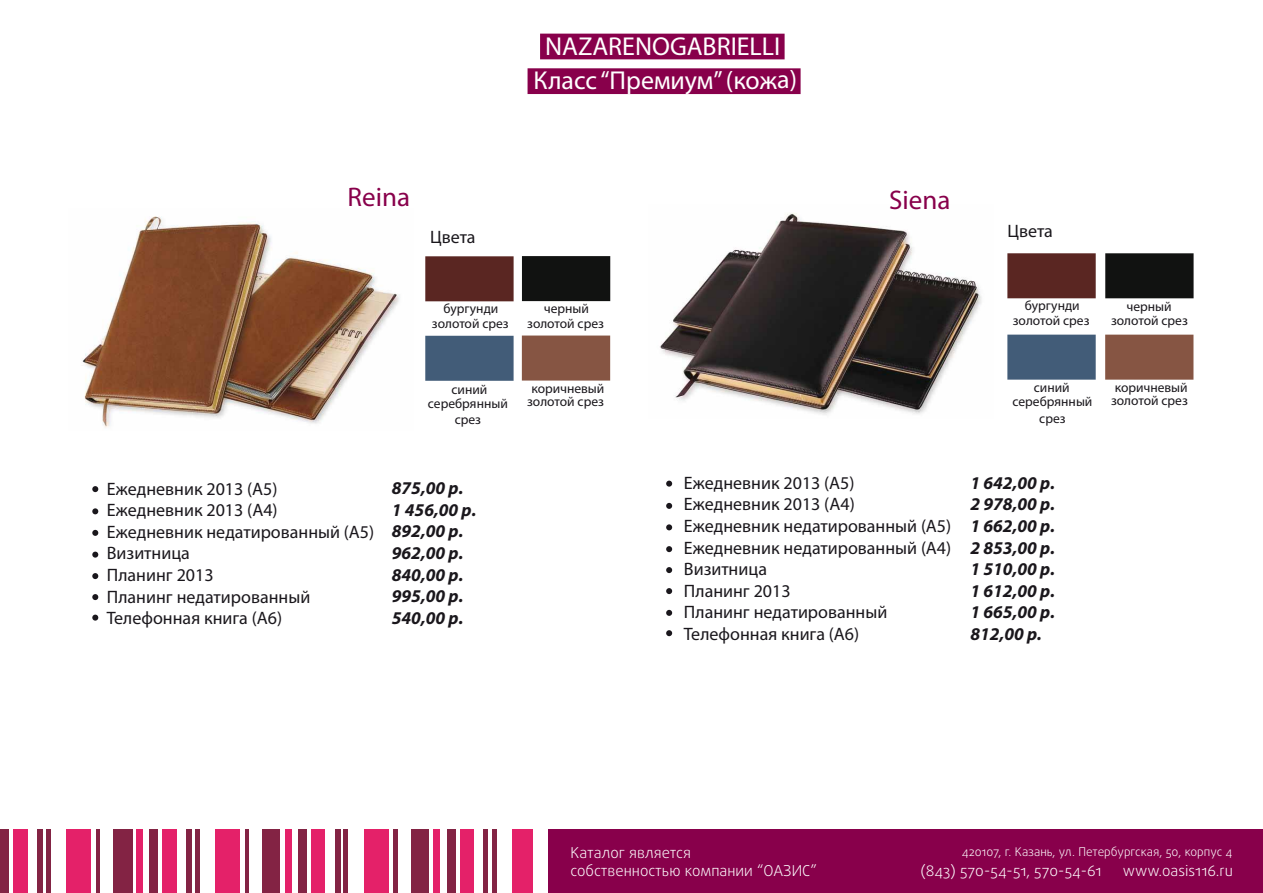
<style>
.page{position:relative;width:1263px;height:893px;background:#fff}
.page>*{position:absolute;margin:0;border:0;box-sizing:border-box;transform-origin:0 0}
.t1{font:27px "Myriad Pro";color:#88004b}
.t2{font:25.95px/33.8px "Myriad Pro";color:#fff;text-align:center}
.t3{font:18px/21.6px "Myriad Pro";color:#1a171c}
.t4{font:italic 700 18px/21.6px "Myriad Pro";color:#1a171c}
.t5{font:300 15px/18px "Daxline Pro";color:#fff}
.t6{font:13.5px/16.2px "Myriad Pro";color:#1a171c;text-align:center}
.t7{font:300 12px "Daxline Pro";color:#fff}
</style>
<div class="page">
<img style="left:660px;top:213px;width:322px;height:202px">
<div style="left:527px;top:68px;width:274px;height:26px;background:#88004b"></div>
<div style="left:540px;top:34px;width:245px;height:25px;background:#88004b"></div>
<div style="left:1007px;top:253px;width:89px;height:45px;background:#5a2622"></div>
<div style="left:1007px;top:335px;width:89px;height:45px;background:#425c78"></div>
<div style="left:1105px;top:253px;width:88px;height:45px;background:#111211"></div>
<div style="left:1105px;top:335px;width:88px;height:45px;background:#865543"></div>
<div style="left:549px;top:829px;width:714px;height:64px;background:#88004b"></div>
<hr style="left:46px;top:829px;width:4px;height:64px;background:#832344">
<div style="left:66px;top:829px;width:25px;height:64px;background:#e42169"></div>
<div style="left:113px;top:829px;width:19px;height:64px;background:#832344"></div>
<div style="left:0;top:829px;width:9px;height:64px;background:#832344"></div>
<div style="left:13px;top:829px;width:15px;height:64px;background:#e42169"></div>
<hr style="left:96px;top:829px;width:4px;height:64px;background:#832344">
<div style="left:37px;top:829px;width:6px;height:64px;background:#832344"></div>
<div style="left:137px;top:829px;width:6px;height:64px;background:#e42169"></div>
<hr style="left:195px;top:829px;width:4px;height:64px;background:#832344">
<div style="left:215px;top:829px;width:25px;height:64px;background:#e42169"></div>
<div style="left:262px;top:829px;width:18px;height:64px;background:#832344"></div>
<div style="left:149px;top:829px;width:9px;height:64px;background:#832344"></div>
<div style="left:162px;top:829px;width:15px;height:64px;background:#e42169"></div>
<hr style="left:245px;top:829px;width:4px;height:64px;background:#832344">
<div style="left:186px;top:829px;width:5px;height:64px;background:#832344"></div>
<div style="left:285px;top:829px;width:7px;height:64px;background:#e42169"></div>
<hr style="left:344px;top:829px;width:4px;height:64px;background:#832344">
<div style="left:364px;top:829px;width:24px;height:64px;background:#e42169"></div>
<div style="left:411px;top:829px;width:18px;height:64px;background:#832344"></div>
<div style="left:298px;top:829px;width:9px;height:64px;background:#832344"></div>
<div style="left:311px;top:829px;width:14px;height:64px;background:#e42169"></div>
<hr style="left:393px;top:829px;width:4px;height:64px;background:#832344">
<div style="left:335px;top:829px;width:5px;height:64px;background:#832344"></div>
<div style="left:433px;top:829px;width:7px;height:64px;background:#e42169"></div>
<hr style="left:493px;top:829px;width:4px;height:64px;background:#832344">
<div style="left:513px;top:829px;width:20px;height:64px;background:#e42169"></div>
<div style="left:447px;top:829px;width:9px;height:64px;background:#832344"></div>
<div style="left:460px;top:829px;width:14px;height:64px;background:#e42169"></div>
<hr style="left:484px;top:829px;width:4px;height:64px;background:#832344">
<svg style="left:92px;top:486px;width:6px;height:6px"></svg>
<svg style="left:92px;top:508px;width:6px;height:6px"></svg>
<svg style="left:92px;top:530px;width:6px;height:6px"></svg>
<svg style="left:92px;top:552px;width:6px;height:6px"></svg>
<svg style="left:666px;top:481px;width:6px;height:6px"></svg>
<svg style="left:666px;top:503px;width:6px;height:6px"></svg>
<svg style="left:666px;top:524px;width:6px;height:6px"></svg>
<svg style="left:666px;top:546px;width:6px;height:6px"></svg>
<svg style="left:666px;top:567px;width:6px;height:6px"></svg>
<img style="left:82px;top:216px;width:318px;height:212px">
<svg style="left:92px;top:573px;width:6px;height:6px"></svg>
<svg style="left:92px;top:594px;width:6px;height:6px"></svg>
<svg style="left:92px;top:615px;width:6px;height:6px"></svg>
<svg style="left:666px;top:588px;width:6px;height:6px"></svg>
<svg style="left:666px;top:610px;width:6px;height:6px"></svg>
<svg style="left:666px;top:630px;width:6px;height:6px"></svg>
<div style="left:425px;top:256px;width:89px;height:45px;background:#5a2622"></div>
<div style="left:425px;top:336px;width:89px;height:45px;background:#425c78"></div>
<div style="left:522px;top:256px;width:88px;height:45px;background:#111211"></div>
<div style="left:522px;top:336px;width:88px;height:45px;background:#865543"></div>
<h2 class="t2" style="left:534px;top:29px;width:265px">NAZARENOGABRIELLI<br>Класс “Премиум” (кожа)</h2>
<h1 class="t1" style="left:348px;top:180px;width:64px">Reina</h1>
<p class="t3" style="left:430px;top:226px;width:47px">Цвета</p>
<p class="t6" style="left:443px;top:301px;width:56px">бургунди</p>
<p class="t6" style="left:544px;top:300px;width:47px">черный</p>
<p class="t6" style="left:432px;top:315px;width:78px">золотой срез</p>
<p class="t6" style="left:527px;top:315px;width:78px">золотой срез</p>
<p class="t6" style="left:531px;top:380px;width:75px">коричневый</p>
<p class="t6" style="left:451px;top:381px;width:37px">синий</p>
<p class="t6" style="left:428px;top:395px;width:81px">серебрянный срез</p>
<p class="t6" style="left:527px;top:394px;width:78px">золотой срез</p>
<h1 class="t1" style="left:889px;top:183px;width:63px">Siena</h1>
<p class="t3" style="left:1007px;top:220px;width:47px">Цвета</p>
<p class="t6" style="left:1025px;top:297px;width:56px">бургунди</p>
<p class="t6" style="left:1126px;top:298px;width:47px">черный</p>
<p class="t6" style="left:1013px;top:312px;width:78px">золотой срез</p>
<p class="t6" style="left:1111px;top:312px;width:78px">золотой срез</p>
<p class="t6" style="left:1034px;top:379px;width:37px">синий</p>
<p class="t6" style="left:1115px;top:379px;width:75px">коричневый</p>
<p class="t6" style="left:1012px;top:393px;width:81px">серебрянный срез</p>
<p class="t6" style="left:1111px;top:392px;width:78px">золотой срез</p>
<p class="t3" style="left:107px;top:477px;width:269px">Ежедневник 2013 (A5)<br>Ежедневник 2013 (А4)<br>Ежедневник недатированный (A5)<br>Визитница<br>Планинг 2013<br>Планинг недатированный<br>Телефонная книга (А6)</p>
<p class="t3" style="left:684px;top:472px;width:269px">Ежедневник 2013 (A5)<br>Ежедневник 2013 (А4)<br>Ежедневник недатированный (A5)<br>Ежедневник недатированный (A4)<br>Визитница<br>Планинг 2013<br>Планинг недатированный<br>Телефонная книга (А6)</p>
<p class="t4" style="left:392px;top:477px;width:86px">875,00 р.<br>1 456,00 р.<br>892,00 р.<br>962,00 р.<br>840,00 р.<br>995,00 р.<br>540,00 р.</p>
<p class="t4" style="left:970px;top:471px;width:86px;text-align:justify">1 642,00 р.<br>2 978,00 р.<br>1 662,00 р.<br>2 853,00 р.<br>1 510,00 р.<br>1 612,00 р.<br>1 665,00 р.<br>812,00 р.</p>
<p class="t5" style="left:570px;top:844px;width:248px">Каталог является<br>собственностью компании “ОАЗИС”</p>
<p class="t7" style="left:962px;top:843px;width:272px">420107, г. Казань, ул. Петербургская, 50, корпус 4</p>
<p class="t5" style="left:920px;top:862px;width:183px">(843) 570-54-51, 570-54-61</p>
<p class="t5" style="left:1123px;top:862px;width:112px">www.oasis116.ru</p>
</div>
